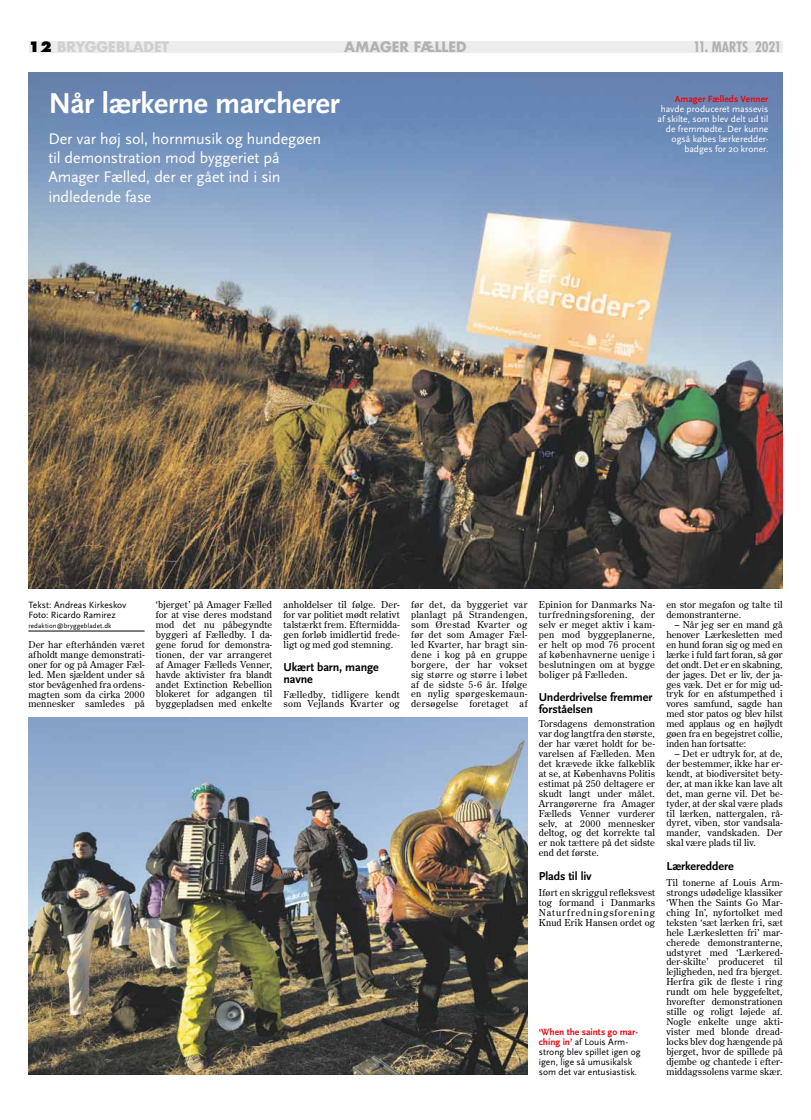
<style>
.page{position:relative;width:811px;height:1120px;background:#fff}
.page>*{position:absolute;margin:0;border:0;box-sizing:border-box;transform-origin:0 0}
.t1{font:700 30px "Scala Sans";letter-spacing:-.015em;color:#fff}
.t2{font:16px/19.2px "Scala Sans";letter-spacing:-.005em;color:#fff}
.t3{font:700 14px "Futura";letter-spacing:-.005em;color:#d0d0d0}
.t4{font:700 condensed 14px "Futura";letter-spacing:-.015em;color:#b3b2b2}
.t5{font:700 14px "Futura";color:#b3b2b2}
.t6{font:700 12px/12px "Scala Sans";letter-spacing:-.01em;color:#000}
.t7{font:9.5px/9.9px "Century Old Style Std";letter-spacing:.02em;color:#000;text-align:justify}
.t8{font:9.5px/9.9px "Scala Sans";color:#000}
.t9{font:9.5px/9.9px "Scala Sans";letter-spacing:.005em;color:#fff;text-align:right}
.t10{font:700 9.5px "Scala Sans";color:#e30a14}
.t11{font:7px "Scala Sans";letter-spacing:.015em;color:#000}
.s1{font-weight:800;color:#000}
.s2{font-weight:700;color:#e30a14}
</style>
<div class="page">
<div style="left:29px;top:41px;width:753px;height:11px;background:#ededed"></div>
<hr style="left:28px;top:631px;width:117px;height:1px;background:#000">
<img style="left:28px;top:717px;width:499px;height:357px">
<img style="left:28px;top:72px;width:754px;height:516px">
<h3 class="t3" style="left:28px;top:38px;width:142px"><span class="s1">12</span> BRYGGEBLADET</h3>
<h3 class="t4" style="left:693px;top:38px;width:90px">11. MARTS 2021</h3>
<h3 class="t5" style="left:344px;top:38px;width:100px">AMAGER FÆLLED</h3>
<h1 class="t1" style="left:48px;top:87px;width:293px">Når lærkerne marcherer</h1>
<h2 class="t2" style="left:48px;top:129px;width:274px">Der var høj sol, hornmusik og hundegøen til demonstration mod byggeriet på<br>Amager Fælled, der er gået ind i sin indledende fase</h2>
<p class="t10" style="left:675px;top:94px;width:95px">Amager Fælleds Venner</p>
<p class="t9" style="left:657px;top:104px;width:112px">havde produceret massevis af skilte, som blev delt ud til de fremmødte. Der kunne også købes lærkeredder&shy;badges for 20 kroner.</p>
<p class="t8" style="left:28px;top:600px;width:100px">Tekst: Andreas Kirkeskov<br>Foto: Ricardo Ramirez</p>
<p class="t11" style="left:28px;top:622px;width:85px">redaktion@bryggebladet.dk</p>
<p class="t7" style="left:28px;top:639px;width:118px">Der har efterhånden været afholdt mange demonstrati&shy;oner for og på Amager Fæl&shy;led. Men sjældent under så stor bevågenhed fra ordens&shy;magten som da cirka 2000 mennesker samledes på</p>
<p class="t7" style="left:156px;top:599px;width:118px">‘bjerget’ på Amager Fælled for at vise deres modstand mod det nu påbegyndte byggeri af Fælledby. I da&shy;gene forud for demonstra&shy;tionen, der var arrangeret af Amager Fælleds Venner, havde aktivister fra blandt andet Extinction Rebellion blokeret for adgangen til byggepladsen med enkelte</p>
<p class="t7" style="left:283px;top:599px;width:118px">anholdelser til følge. Der&shy;for var politiet mødt relativt talstærkt frem. Eftermidda&shy;gen forløb imidlertid frede&shy;ligt og med god stemning.</p>
<p class="t6" style="left:283px;top:661px;width:97px">Ukært barn, mange navne</p>
<p class="t7" style="left:283px;top:689px;width:118px">Fælledby, tidligere kendt som Vejlands Kvarter og</p>
<p class="t7" style="left:411px;top:599px;width:118px">før det, da byggeriet var planlagt på Strandengen, som Ørestad Kvarter og før det som Amager Fæl&shy;led Kvarter, har bragt sin&shy;dene i kog på en gruppe borgere, der har vokset sig større og større i løbet af de sidste 5-6 år. Ifølge en nylig spørgeskemaun&shy;dersøgelse foretaget af</p>
<p class="t7" style="left:539px;top:599px;width:118px">Epinion for Danmarks Na&shy;turfredningsforening, der selv er meget aktiv i kam&shy;pen mod byggeplanerne, er helt op mod 76 procent af københavnerne uenige i beslutningen om at bygge boliger på Fælleden.</p>
<p class="t6" style="left:539px;top:691px;width:115px">Underdrivelse fremmer forståelsen</p>
<p class="t7" style="left:539px;top:719px;width:118px">Torsdagens demonstration var dog langtfra den største, der har været holdt for be&shy;varelsen af Fælleden. Men det krævede ikke falkeblik at se, at Københavns Politis estimat på 250 deltagere er skudt langt under målet.<br>Arrangørerne fra Amager Fælleds Venner vurderer selv, at 2000 mennesker deltog, og det korrekte tal er nok tættere på det sidste end det første.</p>
<p class="t6" style="left:539px;top:870px;width:55px">Plads til liv</p>
<p class="t7" style="left:539px;top:887px;width:118px">Iført en skriggul refleksvest tog formand i Danmarks Naturfredningsforening Knud Erik Hansen ordet og</p>
<p class="t8" style="left:539px;top:1027px;width:103px"><span class="s2">‘When the saints go mar&shy;ching in’</span> af Louis Arm&shy;strong blev spillet igen og igen, lige så umusikalsk som det var entusiastisk.</p>
<p class="t7" style="left:666px;top:599px;width:118px">en stor megafon og talte til demonstranterne.</p>
<p class="t7" style="left:666px;top:619px;width:118px;text-indent:9px">– Når jeg ser en mand gå henover Lærkesletten med en hund foran sig og med en lærke i fuld fart foran, så gør det ondt. Det er en skabning, der jages. Det er liv, der ja&shy;ges væk. Det er for mig ud&shy;tryk for en afstumpethed i vores samfund, sagde han med stor patos og blev hilst med applaus og en højlydt gøen fra en begejstret collie, inden han fortsatte:</p>
<p class="t7" style="left:666px;top:748px;width:118px;text-indent:9px">– Det er udtryk for, at de, der bestemmer, ikke har er&shy;kendt, at biodiversitet bety&shy;der, at man ikke kan lave alt det, man gerne vil. Det be&shy;tyder, at der skal være plads til lærken, nattergalen, rå&shy;dyret, viben, stor vandsala&shy;mander, vandskaden. Der skal være plads til liv.</p>
<p class="t6" style="left:666px;top:860px;width:69px">Lærkereddere</p>
<p class="t7" style="left:666px;top:877px;width:118px">Til tonerne af Louis Arm&shy;strongs udødelige klassiker ‘When the Saints Go Mar&shy;ching In’, nyfortolket med teksten ‘sæt lærken fri, sæt hele Lærkesletten fri’ mar&shy;cherede demonstranterne, udstyret med ‘Lærkered&shy;der-skilte’ produceret til lejligheden, ned fra bjerget.<br>Herfra gik de fleste i ring rundt om hele byggefeltet, hvorefter demonstrationen stille og roligt løjede af.<br>Nogle enkelte unge akti&shy;vister med blonde dread&shy;locks blev dog hængende på bjerget, hvor de spillede på djembe og chantede i efter&shy;middagssolens varme skær.</p>
</div>
